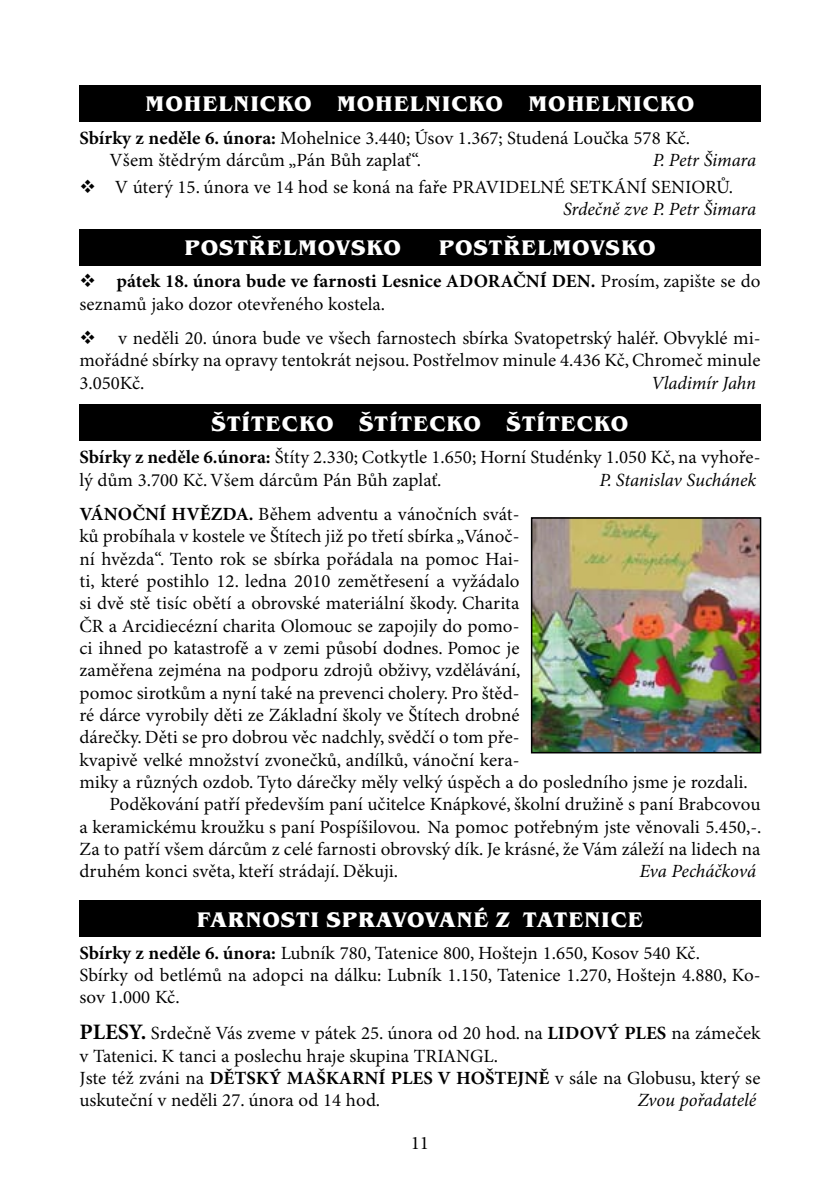
<style>
.page{position:relative;width:840px;height:1191px;background:#fff}
.page>*{position:absolute;margin:0;border:0;box-sizing:border-box;transform-origin:0 0}
.t1{font:700 21.8px "Benguiat Itc TOT";letter-spacing:.045em;color:#fff}
.t2{font:19px "Minion Pro";color:#000}
.t3{font:18.6px/22.4px "Minion Pro";color:#000}
.t4{font:italic 18.6px "Minion Pro";letter-spacing:-.01em;color:#000}
.t5{font:700 18.6px "Minion Pro";color:#000}
.s1{font-weight:700}
.s2{font-style:italic}
.s3{font-weight:700;font-size:22px}
</style>
<div class="page">
<div style="left:79px;top:85px;width:681px;height:36px;background:#000"></div>
<div style="left:79px;top:229px;width:681px;height:36px;background:#000"></div>
<div style="left:79px;top:404px;width:681px;height:37px;background:#000"></div>
<div style="left:79px;top:900px;width:681px;height:36px;background:#000"></div>
<img style="left:533px;top:520px;width:224px;height:230px">
<div style="left:530px;top:517px;width:230px;height:236px;border:2px solid #000"></div>
<p class="t1" style="left:145px;top:91px;width:550px">MOHELNICKO MOHELNICKO MOHELNICKO</p>
<p class="t3" style="left:109px;top:127px;width:581px;text-indent:-30px"><span class="s1">Sbírky z neděle 6. února:</span> Mohelnice 3.440; Úsov 1.367; Studená Loučka 578 Kč.<br>Všem štědrým dárcům „Pán Bůh zaplať“.</p>
<p class="t4" style="left:652px;top:149px;width:105px">P. Petr Šimara</p>
<p class="t3" style="left:563px;top:176px;width:194px;text-indent:-483px">❖ V úterý 15. února ve 14 hod se koná na faře PRAVIDELNÉ SETKÁNÍ SENIORŮ.<br><span class="s2">Srdečně zve P. Petr Šimara</span></p>
<p class="t1" style="left:184px;top:235px;width:218px">POSTŘELMOVSKO</p>
<p class="t1" style="left:438px;top:235px;width:218px">POSTŘELMOVSKO</p>
<p class="t5" style="left:79px;top:270px;width:486px">❖ pátek 18. února bude ve farnosti Lesnice ADORAČNÍ DEN</p>
<p class="t3" style="left:590px;top:271px;width:171px"><span class="s1">.</span> Prosím, zapište se do</p>
<p class="t3" style="left:79px;top:293px;width:307px">seznamů jako dozor otevřeného kostela.</p>
<p class="t3" style="left:79px;top:327px;width:682px;text-align:justify">❖ v neděli 20. února bude ve všech farnostech sbírka Svatopetrský haléř. Obvyklé mi&shy;mořádné sbírky na opravy tentokrát nejsou. Postřelmov minule 4.436 Kč, Chromeč minule 3.050Kč.</p>
<p class="t4" style="left:650px;top:372px;width:106px">Vladimír Jahn</p>
<p class="t1" style="left:211px;top:411px;width:418px">ŠTÍTECKO ŠTÍTECKO ŠTÍTECKO</p>
<p class="t3" style="left:79px;top:446px;width:682px"><span class="s1">Sbírky z neděle 6.února:</span> Štíty 2.330; Cotkytle 1.650; Horní Studénky 1.050 Kč, na vyhoře&shy;lý dům 3.700 Kč. Všem dárcům Pán Bůh zaplať.</p>
<p class="t4" style="left:599px;top:468px;width:158px">P. Stanislav Suchánek</p>
<p class="t5" style="left:79px;top:503px;width:121px">VÁNO ČNÍ HVĚZD</p>
<p class="t3" style="left:235px;top:503px;width:285px"><span class="s1">A.</span> Během adventu a vánočních svát-</p>
<p class="t3" style="left:79px;top:525px;width:441px">ků probíhala v kostele ve Štítech již po třetí sbírka „Vánoč-</p>
<p class="t3" style="left:79px;top:548px;width:441px">ní hvězda“. Tento rok se sbírka pořádala na pomoc Hai-</p>
<p class="t3" style="left:79px;top:570px;width:441px">ti, které postihlo 12. ledna 2010 zemětřesení a vyžádalo</p>
<p class="t3" style="left:79px;top:592px;width:441px">si dvě stě tisíc obětí a obrovské materiální škody. Charita</p>
<p class="t3" style="left:79px;top:615px;width:441px">ČR a Arcidiecézní charita Olomouc se zapojily do pomo-</p>
<p class="t3" style="left:79px;top:637px;width:441px">ci ihned po katastrofě a v zemi působí dodnes. Pomoc je</p>
<p class="t3" style="left:79px;top:659px;width:442px">zaměřena zejména na podporu zdrojů obživy, vzdělávání,</p>
<p class="t3" style="left:79px;top:682px;width:441px">pomoc sirotkům a nyní také na prevenci cholery. Pro štěd-</p>
<p class="t3" style="left:79px;top:704px;width:441px">ré dárce vyrobily děti ze Základní školy ve Štítech drobné</p>
<p class="t3" style="left:79px;top:726px;width:441px">dárečky. Děti se pro dobrou věc nadchly, svědčí o tom pře-</p>
<p class="t3" style="left:79px;top:749px;width:441px">kvapivě velké množství zvonečků, andílků, vánoční kera-</p>
<p class="t3" style="left:79px;top:771px;width:669px">miky a různých ozdob. Tyto dárečky měly velký úspěch a do posledního jsme je rozdali.</p>
<p class="t3" style="left:109px;top:793px;width:652px">Poděkování patří především paní učitelce Knápkové, školní družině s paní Brabcovou</p>
<p class="t3" style="left:79px;top:816px;width:683px">a keramickému kroužku s paní Pospíšilovou. Na pomoc potřebným jste věnovali 5.450,-.</p>
<p class="t3" style="left:79px;top:838px;width:682px">Za to patří všem dárcům z celé farnosti obrovský dík. Je krásné, že Vám záleží na lidech na</p>
<p class="t3" style="left:79px;top:860px;width:320px">druhém konci světa, kteří strádají. Děkuji.</p>
<p class="t4" style="left:639px;top:860px;width:118px">Eva Pecháčková</p>
<p class="t1" style="left:197px;top:906px;width:447px">FARNOSTI SPRAVOVANÉ Z TATENICE</p>
<p class="t3" style="left:79px;top:942px;width:682px"><span class="s1">Sbírky z neděle 6. února:</span> Lubník 780, Tatenice 800, Hoštejn 1.650, Kosov 540 Kč.<br>Sbírky od betlémů na adopci na dálku: Lubník 1.150, Tatenice 1.270, Hoštejn 4.880, Ko&shy;sov 1.000 Kč.</p>
<p class="t3" style="left:79px;top:1022px;width:481px"><span class="s3">PLESY.</span> Srdečně Vás zveme v pátek 25. února od 20 hod. na <span class="s1">LIDOV</span></p>
<p class="t3" style="left:607px;top:1022px;width:155px"><span class="s1">Ý PLES</span> na zámeček</p>
<p class="t3" style="left:79px;top:1045px;width:682px">v Tatenici. K tanci a poslechu hraje skupina TRIANGL.<br>Jste též zváni na <span class="s1">DĚTSKÝ MAŠKARNÍ PLES V HOŠTEJNĚ</span> v sále na Globusu, který se uskuteční v neděli 27. února od 14 hod.</p>
<p class="t4" style="left:637px;top:1089px;width:120px">Zvou pořadatelé</p>
<p class="t2" style="left:410px;top:1131px;width:20px">11</p>
</div>
